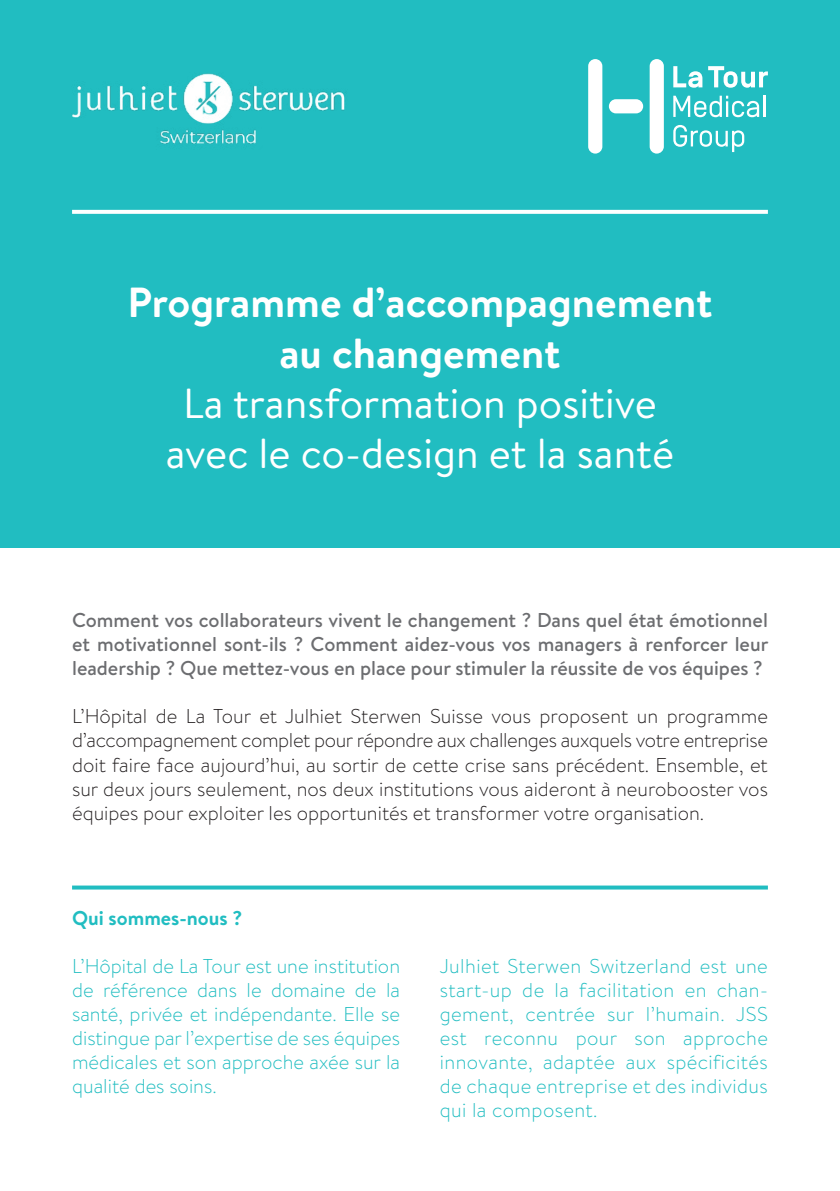
<style>
.page{position:relative;width:840px;height:1191px;background:#fff}
.page>*{position:absolute;margin:0;border:0;box-sizing:border-box;transform-origin:0 0}
.t1{font:42px/50.4px "Brandon Text";color:#fff;text-align:center}
.t2{font:700 42px/50.4px "Brandon Text";color:#fff;text-align:center}
.t3{font:300 20px/24px "Brandon Text";color:#21bdc1;text-align:justify}
.t4{font:300 20px/24px "Brandon Text";color:#231f20;text-align:justify}
.t5{font:500 20px/24px "Brandon Text";color:#6c6d70;text-align:justify}
.t6{font:700 20px "Brandon Text";color:#21bdc1}
</style>
<div class="page">
<div style="left:0;top:0;width:839px;height:547px;background:#21bdc1"></div>
<svg style="left:72px;top:885px;width:695px;height:4px;background:#3fc6c9"></svg>
<svg style="left:72px;top:210px;width:695px;height:4px;background:#f6fcfc"></svg>
<svg style="left:673px;top:66px;width:94px;height:22px"></svg>
<svg style="left:673px;top:96px;width:85px;height:21px"></svg>
<hr style="left:762px;top:96px;width:2px;height:21px;background:#fff">
<svg style="left:673px;top:125px;width:70px;height:27px"></svg>
<div style="left:588px;top:59px;width:14px;height:95px;background:#fff;border-radius:7px"></div>
<div style="left:608px;top:99px;width:34px;height:14px;background:#fff;border-radius:7px"></div>
<div style="left:649px;top:59px;width:14px;height:95px;background:#fff;border-radius:7px"></div>
<img style="left:72px;top:73px;width:273px;height:71px">
<h1 class="t2" style="left:127px;top:276px;width:586px">Programme d’accompagnement au changement</h1>
<h1 class="t1" style="left:166px;top:377px;width:509px">La transformation positive avec le co-design et la santé</h1>
<p class="t5" style="left:72px;top:608px;width:697px">Comment vos collaborateurs vivent le changement ? Dans quel état émotionnel et motivationnel sont-ils ? Comment aidez-vous vos managers à renforcer leur leadership ? Que mettez-vous en place pour stimuler la réussite de vos équipes ?</p>
<p class="t4" style="left:72px;top:704px;width:697px">L’Hôpital de La Tour et Julhiet Sterwen Suisse vous proposent un programme d’accompagnement complet pour répondre aux challenges auxquels votre entreprise doit faire face aujourd’hui, au sortir de cette crise sans précédent. Ensemble, et sur deux jours seulement, nos deux institutions vous aideront à neurobooster vos équipes pour exploiter les opportunités et transformer votre organisation.</p>
<p class="t6" style="left:72px;top:904px;width:172px">Qui sommes-nous ?</p>
<p class="t3" style="left:72px;top:953px;width:329px">L’Hôpital de La Tour est une institution de référence dans le domaine de la santé, privée et indépendante. Elle se distingue par l’expertise de ses équipes médicales et son approche axée sur la qualité des soins.</p>
<p class="t3" style="left:439px;top:953px;width:329px">Julhiet Sterwen Switzerland est une start-up de la facilitation en chan&shy;gement, centrée sur l’humain. JSS est reconnu pour son approche innovante, adaptée aux spécificités de chaque entreprise et des individus qui la composent.</p>
</div>
